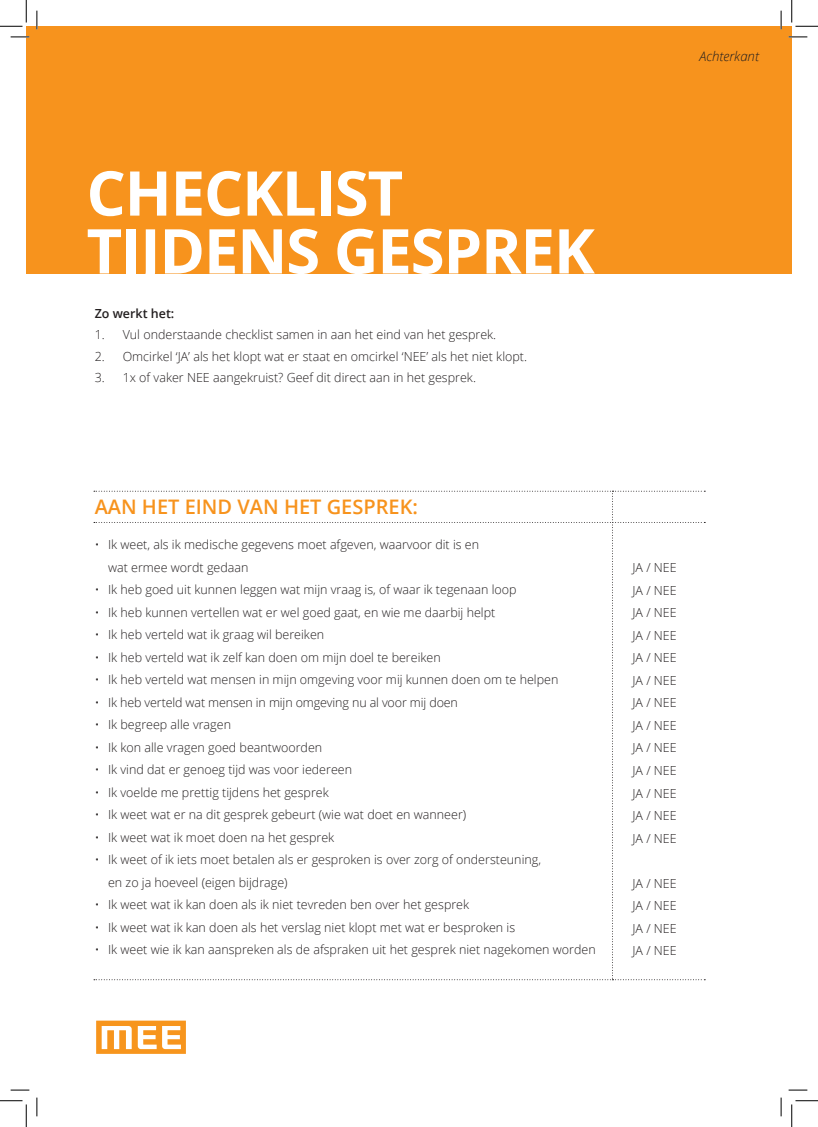
<style>
.page{position:relative;width:818px;height:1127px;background:#fff}
.page>*{position:absolute;margin:0;border:0;box-sizing:border-box;transform-origin:0 0}
.t1{font:700 61.75px/57.8px "Open Sans";letter-spacing:-.02em;color:#fff}
.t2{font:600 20px "Open Sans";color:#f7931d}
.t3{font:italic 300 13.12px "Open Sans";color:#231f20}
.t4{font:300 12.5px/22.5px "Open Sans";color:#231f20}
.t5{font:600 12.5px "Open Sans";color:#231f20}
</style>
<div class="page">
<div style="left:26px;top:26px;width:766px;height:247px;background:#f7931d"></div>
<svg style="left:97px;top:1020px;width:88px;height:33px"></svg>
<div style="left:95px;top:1018px;width:92px;height:37px;border:1px solid #fff"></div>
<svg style="left:94px;top:490px;width:611px;height:490px"></svg>
<svg style="left:11px;top:36px;width:18px;height:2px"></svg>
<svg style="left:788px;top:36px;width:19px;height:2px"></svg>
<svg style="left:11px;top:1089px;width:18px;height:1px"></svg>
<svg style="left:788px;top:1089px;width:19px;height:1px"></svg>
<svg style="left:36px;top:11px;width:2px;height:18px"></svg>
<svg style="left:36px;top:1097px;width:2px;height:18px"></svg>
<svg style="left:780px;top:11px;width:2px;height:18px"></svg>
<svg style="left:780px;top:1097px;width:2px;height:18px"></svg>
<svg style="left:0;top:0;width:27px;height:27px"></svg>
<svg style="left:0;top:1100px;width:27px;height:26px"></svg>
<svg style="left:791px;top:0;width:27px;height:27px"></svg>
<svg style="left:791px;top:1100px;width:27px;height:26px"></svg>
<h1 class="t1" style="left:86px;top:163px;width:510px">CHECKLIST<br>TIJDENS GESPREK</h1>
<p class="t5" style="left:95px;top:305px;width:81px">Zo werkt het:</p>
<p class="t4" style="left:95px;top:323px;width:403px">1. Vul onderstaande checklist samen in aan het eind van het gesprek.</p>
<p class="t4" style="left:95px;top:344px;width:434px">2. Omcirkel ‘JA’ als het klopt wat er staat en omcirkel ‘NEE’ als het niet klopt.</p>
<p class="t4" style="left:95px;top:366px;width:383px">3. 1x of vaker NEE aangekruist? Geef dit direct aan in het gesprek.</p>
<p class="t3" style="left:699px;top:47px;width:61px">Achterkant</p>
<h2 class="t2" style="left:95px;top:493px;width:325px">AAN HET EIND VAN HET GESPREK:</h2>
<p class="t4" style="left:108px;top:533px;width:373px;text-indent:-13px">• Ik weet, als ik medische gegevens moet afgeven, waarvoor dit is en wat ermee wordt gedaan</p>
<p class="t4" style="left:95px;top:578px;width:423px">• Ik heb goed uit kunnen leggen wat mijn vraag is, of waar ik tegenaan loop</p>
<p class="t4" style="left:95px;top:600px;width:402px">• Ik heb kunnen vertellen wat er wel goed gaat, en wie me daarbij helpt</p>
<p class="t4" style="left:95px;top:623px;width:231px">• Ik heb verteld wat ik graag wil bereiken</p>
<p class="t4" style="left:95px;top:645px;width:348px">• Ik heb verteld wat ik zelf kan doen om mijn doel te bereiken</p>
<p class="t4" style="left:95px;top:668px;width:465px">• Ik heb verteld wat mensen in mijn omgeving voor mij kunnen doen om te helpen</p>
<p class="t4" style="left:95px;top:690px;width:365px">• Ik heb verteld wat mensen in mijn omgeving nu al voor mij doen</p>
<p class="t4" style="left:95px;top:713px;width:138px">• Ik begreep alle vragen</p>
<p class="t4" style="left:95px;top:735px;width:229px">• Ik kon alle vragen goed beantwoorden</p>
<p class="t4" style="left:95px;top:758px;width:259px">• Ik vind dat er genoeg tijd was voor iedereen</p>
<p class="t4" style="left:95px;top:780px;width:236px">• Ik voelde me prettig tijdens het gesprek</p>
<p class="t4" style="left:95px;top:803px;width:373px">• Ik weet wat er na dit gesprek gebeurt (wie wat doet en wanneer)</p>
<p class="t4" style="left:95px;top:825px;width:241px">• Ik weet wat ik moet doen na het gesprek</p>
<p class="t4" style="left:108px;top:848px;width:434px;text-indent:-13px">• Ik weet of ik iets moet betalen als er gesproken is over zorg of ondersteuning, en zo ja hoeveel (eigen bijdrage)</p>
<p class="t4" style="left:95px;top:893px;width:376px">• Ik weet wat ik kan doen als ik niet tevreden ben over het gesprek</p>
<p class="t4" style="left:95px;top:915px;width:422px">• Ik weet wat ik kan doen als het verslag niet klopt met wat er besproken is</p>
<p class="t4" style="left:95px;top:938px;width:503px">• Ik weet wie ik kan aanspreken als de afspraken uit het gesprek niet nagekomen worden</p>
<p class="t4" style="left:632px;top:556px;width:46px;text-align:justify">JA / NEE JA / NEE JA / NEE JA / NEE JA / NEE JA / NEE JA / NEE JA / NEE JA / NEE JA / NEE JA / NEE JA / NEE JA / NEE</p>
<p class="t4" style="left:632px;top:871px;width:46px;text-align:justify">JA / NEE JA / NEE JA / NEE JA / NEE</p>
</div>
